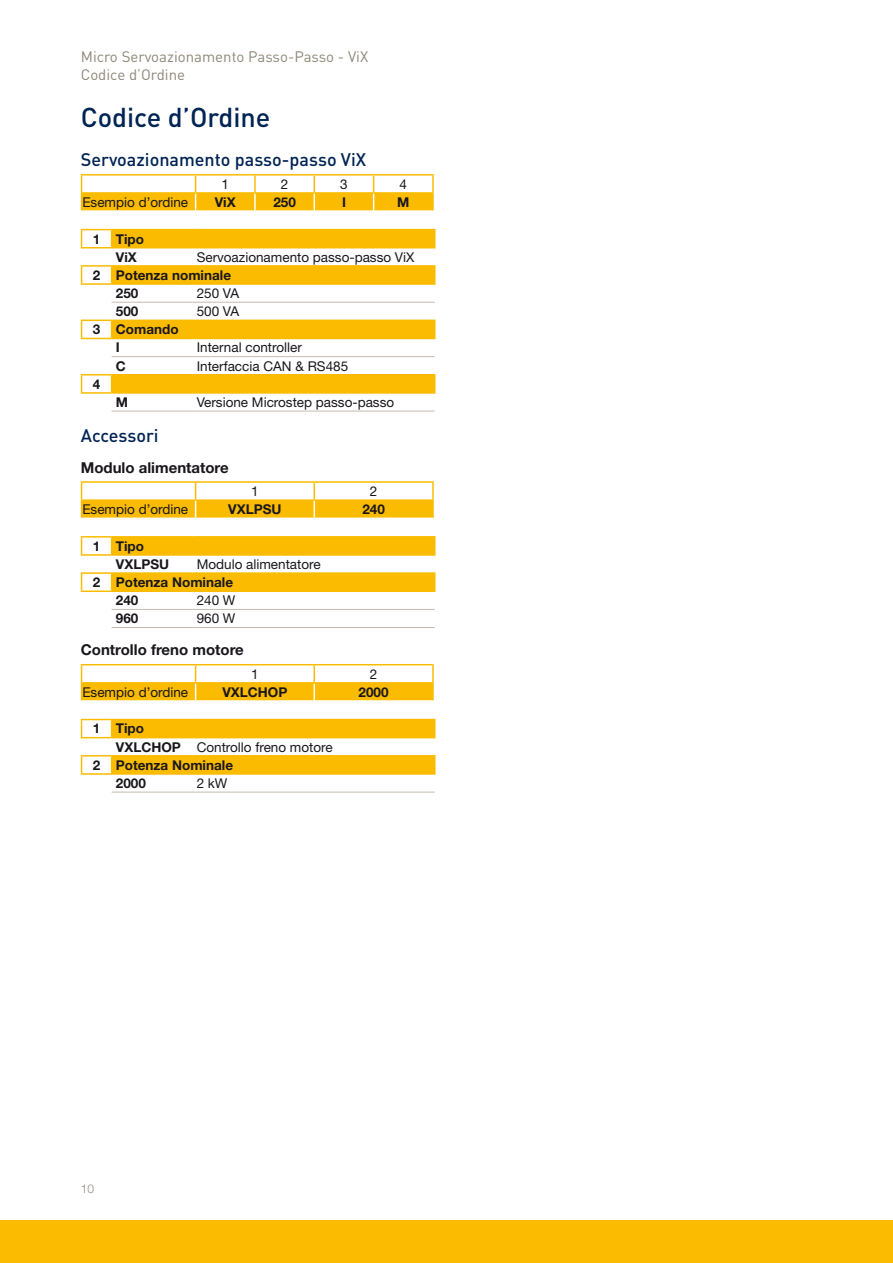
<style>
.page{position:relative;width:893px;height:1263px;background:#fff}
.page>*{position:absolute;margin:0;border:0;box-sizing:border-box;transform-origin:0 0}
.t1{font:500 27px "DINOT";color:#002454}
.t2{font:500 18px "DINOT";color:#002454}
.t3{font:15px/18px "DINOT";color:#8f8779}
.t4{font:700 15px "Helvetica Neue LT Std";color:#1a171c}
.t5{font:13.5px "Helvetica Neue LT Std";color:#1a171c}
.t6{font:700 13.5px/18.1px "Helvetica Neue LT Std";color:#1a171c}
.t7{font:300 12px "Helvetica Neue LT Std";color:#8f8779}
.s1{font-weight:700}
</style>
<div class="page">
<div style="left:0;top:1220px;width:893px;height:43px;background:#fabb00"></div>
<hr style="left:81px;top:174px;width:115px;height:2px;background:#fabb00">
<hr style="left:196px;top:174px;width:59px;height:2px;background:#fabb00">
<hr style="left:255px;top:174px;width:59px;height:2px;background:#fabb00">
<hr style="left:314px;top:174px;width:60px;height:2px;background:#fabb00">
<hr style="left:374px;top:174px;width:60px;height:2px;background:#fabb00">
<svg style="left:81px;top:176px;width:353px;height:35px"></svg>
<svg style="left:112px;top:230px;width:323px;height:162px"></svg>
<svg style="left:434px;top:230px;width:2px;height:17px"></svg>
<svg style="left:434px;top:267px;width:2px;height:16px"></svg>
<svg style="left:434px;top:321px;width:2px;height:17px"></svg>
<svg style="left:434px;top:375px;width:2px;height:17px"></svg>
<hr style="left:81px;top:247px;width:31px;height:1px;background:#fabb00">
<hr style="left:112px;top:247px;width:80px;height:1px;background:#fabb00">
<hr style="left:192px;top:247px;width:244px;height:1px;background:#fabb00">
<hr style="left:81px;top:229px;width:31px;height:1px;background:#fabb00">
<svg style="left:81px;top:230px;width:1px;height:17px"></svg>
<hr style="left:112px;top:229px;width:80px;height:1px;background:#fabb00">
<svg style="left:111px;top:230px;width:1px;height:17px"></svg>
<hr style="left:192px;top:229px;width:244px;height:1px;background:#fabb00">
<hr style="left:81px;top:265px;width:31px;height:2px;background:#fabb00">
<svg style="left:81px;top:267px;width:1px;height:16px"></svg>
<hr style="left:112px;top:265px;width:80px;height:2px;background:#fabb00">
<svg style="left:111px;top:267px;width:1px;height:16px"></svg>
<hr style="left:192px;top:265px;width:244px;height:2px;background:#fabb00">
<hr style="left:81px;top:320px;width:31px;height:1px;background:#fabb00">
<svg style="left:81px;top:321px;width:1px;height:17px"></svg>
<hr style="left:112px;top:320px;width:80px;height:1px;background:#fabb00">
<svg style="left:111px;top:321px;width:1px;height:17px"></svg>
<hr style="left:192px;top:320px;width:244px;height:1px;background:#fabb00">
<hr style="left:81px;top:374px;width:31px;height:1px;background:#fabb00">
<svg style="left:81px;top:375px;width:1px;height:17px"></svg>
<hr style="left:112px;top:374px;width:80px;height:1px;background:#fabb00">
<svg style="left:111px;top:375px;width:1px;height:17px"></svg>
<hr style="left:192px;top:374px;width:244px;height:1px;background:#fabb00">
<hr style="left:81px;top:283px;width:31px;height:2px;background:#fabb00">
<hr style="left:112px;top:283px;width:80px;height:2px;background:#fabb00">
<hr style="left:192px;top:283px;width:244px;height:2px;background:#fabb00">
<hr style="left:81px;top:338px;width:31px;height:1px;background:#fabb00">
<hr style="left:112px;top:338px;width:80px;height:1px;background:#fabb00">
<hr style="left:192px;top:338px;width:244px;height:1px;background:#fabb00">
<hr style="left:81px;top:392px;width:31px;height:2px;background:#fabb00">
<hr style="left:112px;top:392px;width:80px;height:2px;background:#fabb00">
<hr style="left:192px;top:392px;width:244px;height:2px;background:#fabb00">
<hr style="left:112px;top:302px;width:80px;height:1px;background:#c3bbb0">
<hr style="left:192px;top:302px;width:243px;height:1px;background:#c3bbb0">
<hr style="left:112px;top:356px;width:80px;height:1px;background:#c3bbb0">
<hr style="left:192px;top:356px;width:243px;height:1px;background:#c3bbb0">
<hr style="left:112px;top:411px;width:80px;height:1px;background:#c3bbb0">
<hr style="left:192px;top:411px;width:243px;height:1px;background:#c3bbb0">
<hr style="left:81px;top:481px;width:115px;height:2px;background:#fabb00">
<hr style="left:314px;top:481px;width:120px;height:2px;background:#fabb00">
<hr style="left:196px;top:481px;width:118px;height:2px;background:#fabb00">
<svg style="left:81px;top:483px;width:353px;height:35px"></svg>
<hr style="left:196px;top:499px;width:118px;height:2px;background:#fabb00">
<hr style="left:81px;top:554px;width:31px;height:2px;background:#fabb00">
<hr style="left:81px;top:536px;width:31px;height:2px;background:#fabb00">
<svg style="left:81px;top:538px;width:1px;height:16px"></svg>
<hr style="left:112px;top:536px;width:80px;height:2px;background:#fabb00">
<hr style="left:192px;top:536px;width:244px;height:2px;background:#fabb00">
<hr style="left:81px;top:572px;width:31px;height:2px;background:#fabb00">
<svg style="left:81px;top:574px;width:1px;height:16px"></svg>
<svg style="left:111px;top:537px;width:325px;height:53px"></svg>
<hr style="left:192px;top:572px;width:244px;height:2px;background:#fabb00">
<hr style="left:81px;top:590px;width:31px;height:2px;background:#fabb00">
<hr style="left:112px;top:590px;width:80px;height:2px;background:#fabb00">
<hr style="left:192px;top:590px;width:244px;height:2px;background:#fabb00">
<hr style="left:112px;top:627px;width:80px;height:1px;background:#c3bbb0">
<hr style="left:192px;top:627px;width:243px;height:1px;background:#c3bbb0">
<hr style="left:112px;top:609px;width:80px;height:1px;background:#c3bbb0">
<hr style="left:192px;top:609px;width:243px;height:1px;background:#c3bbb0">
<hr style="left:81px;top:664px;width:115px;height:1px;background:#fabb00">
<hr style="left:314px;top:664px;width:120px;height:1px;background:#fabb00">
<hr style="left:196px;top:664px;width:118px;height:1px;background:#fabb00">
<svg style="left:81px;top:665px;width:353px;height:36px"></svg>
<hr style="left:196px;top:682px;width:118px;height:2px;background:#fabb00">
<hr style="left:81px;top:737px;width:31px;height:1px;background:#fabb00">
<hr style="left:81px;top:719px;width:31px;height:1px;background:#fabb00">
<svg style="left:81px;top:720px;width:1px;height:17px"></svg>
<hr style="left:81px;top:755px;width:31px;height:1px;background:#fabb00">
<svg style="left:81px;top:756px;width:1px;height:17px"></svg>
<svg style="left:111px;top:719px;width:325px;height:54px"></svg>
<hr style="left:192px;top:755px;width:244px;height:1px;background:#fabb00">
<hr style="left:81px;top:773px;width:31px;height:2px;background:#fabb00">
<hr style="left:112px;top:773px;width:80px;height:2px;background:#fabb00">
<hr style="left:192px;top:773px;width:244px;height:2px;background:#fabb00">
<hr style="left:112px;top:792px;width:80px;height:1px;background:#c3bbb0">
<hr style="left:192px;top:792px;width:243px;height:1px;background:#c3bbb0">
<p class="t3" style="left:81px;top:47px;width:289px">Micro Servoazionamento Passo-Passo - ViX<br>Codice d’Ordine</p>
<h1 class="t1" style="left:81px;top:99px;width:191px">Codice d’Ordine</h1>
<h2 class="t2" style="left:81px;top:147px;width:287px">Servoazionamento passo-passo ViX</h2>
<p class="t5" style="left:222px;top:176px;width:9px">1</p>
<p class="t5" style="left:281px;top:176px;width:9px">2</p>
<p class="t5" style="left:340px;top:176px;width:9px">3</p>
<p class="t5" style="left:400px;top:176px;width:9px">4</p>
<p class="t5" style="left:82px;top:194px;width:107px">Esempio d’ordine</p>
<p class="t6" style="left:215px;top:193px;width:22px">ViX</p>
<p class="t6" style="left:273px;top:193px;width:24px">250</p>
<p class="t6" style="left:342px;top:193px;width:5px">I</p>
<p class="t6" style="left:397px;top:193px;width:14px">M</p>
<p class="t6" style="left:116px;top:229px;width:30px;text-indent:-23px">1 Tipo<br>ViX</p>
<p class="t5" style="left:197px;top:249px;width:219px">Servoazionamento passo-passo ViX</p>
<p class="t6" style="left:116px;top:266px;width:117px;text-indent:-23px">2 Potenza nominale<br>250</p>
<p class="t5" style="left:197px;top:285px;width:44px">250 VA</p>
<p class="t6" style="left:116px;top:302px;width:24px">500</p>
<p class="t5" style="left:197px;top:303px;width:44px">500 VA</p>
<p class="t6" style="left:116px;top:320px;width:64px;text-indent:-23px">3 Comando<br>I</p>
<p class="t5" style="left:197px;top:339px;width:107px">Internal controller</p>
<p class="t6" style="left:93px;top:374px;width:9px">4</p>
<p class="t6" style="left:116px;top:356px;width:12px">C</p>
<p class="t5" style="left:197px;top:358px;width:153px">Interfaccia CAN &amp; RS485</p>
<p class="t6" style="left:116px;top:393px;width:14px">M</p>
<p class="t5" style="left:197px;top:394px;width:199px">Versione Microstep passo-passo</p>
<h2 class="t2" style="left:81px;top:423px;width:79px">Accessori</h2>
<p class="t4" style="left:81px;top:458px;width:149px">Modulo alimentatore</p>
<p class="t5" style="left:251px;top:483px;width:9px">1</p>
<p class="t5" style="left:370px;top:483px;width:9px">2</p>
<p class="t5" style="left:82px;top:501px;width:107px">Esempio d’ordine</p>
<p class="t6" style="left:228px;top:500px;width:55px">VXLPSU</p>
<p class="t6" style="left:362px;top:500px;width:24px">240</p>
<p class="t6" style="left:116px;top:536px;width:55px;text-indent:-23px">1 Tipo<br>VXLPSU</p>
<p class="t5" style="left:197px;top:556px;width:126px">Modulo alimentatore</p>
<p class="t6" style="left:116px;top:573px;width:119px;text-indent:-23px">2 Potenza Nominale<br>240</p>
<p class="t5" style="left:197px;top:592px;width:40px">240 W</p>
<p class="t6" style="left:116px;top:609px;width:24px">960</p>
<p class="t5" style="left:197px;top:610px;width:40px">960 W</p>
<p class="t4" style="left:81px;top:641px;width:165px">Controllo freno motore</p>
<p class="t5" style="left:251px;top:666px;width:9px">1</p>
<p class="t5" style="left:370px;top:666px;width:9px">2</p>
<p class="t5" style="left:82px;top:684px;width:107px">Esempio d’ordine</p>
<p class="t6" style="left:222px;top:682px;width:67px">VXLCHOP</p>
<p class="t6" style="left:359px;top:682px;width:32px">2000</p>
<p class="t6" style="left:93px;top:719px;width:53px">1 Tipo</p>
<p class="t5" style="left:116px;top:739px;width:218px"><span class="s1">VXLCHOP</span> Controllo freno motore</p>
<p class="t6" style="left:93px;top:755px;width:142px">2 Potenza Nominale</p>
<p class="t6" style="left:116px;top:774px;width:32px">2000</p>
<p class="t5" style="left:197px;top:775px;width:32px">2 kW</p>
<p class="t7" style="left:81px;top:1181px;width:15px">10</p>
</div>
